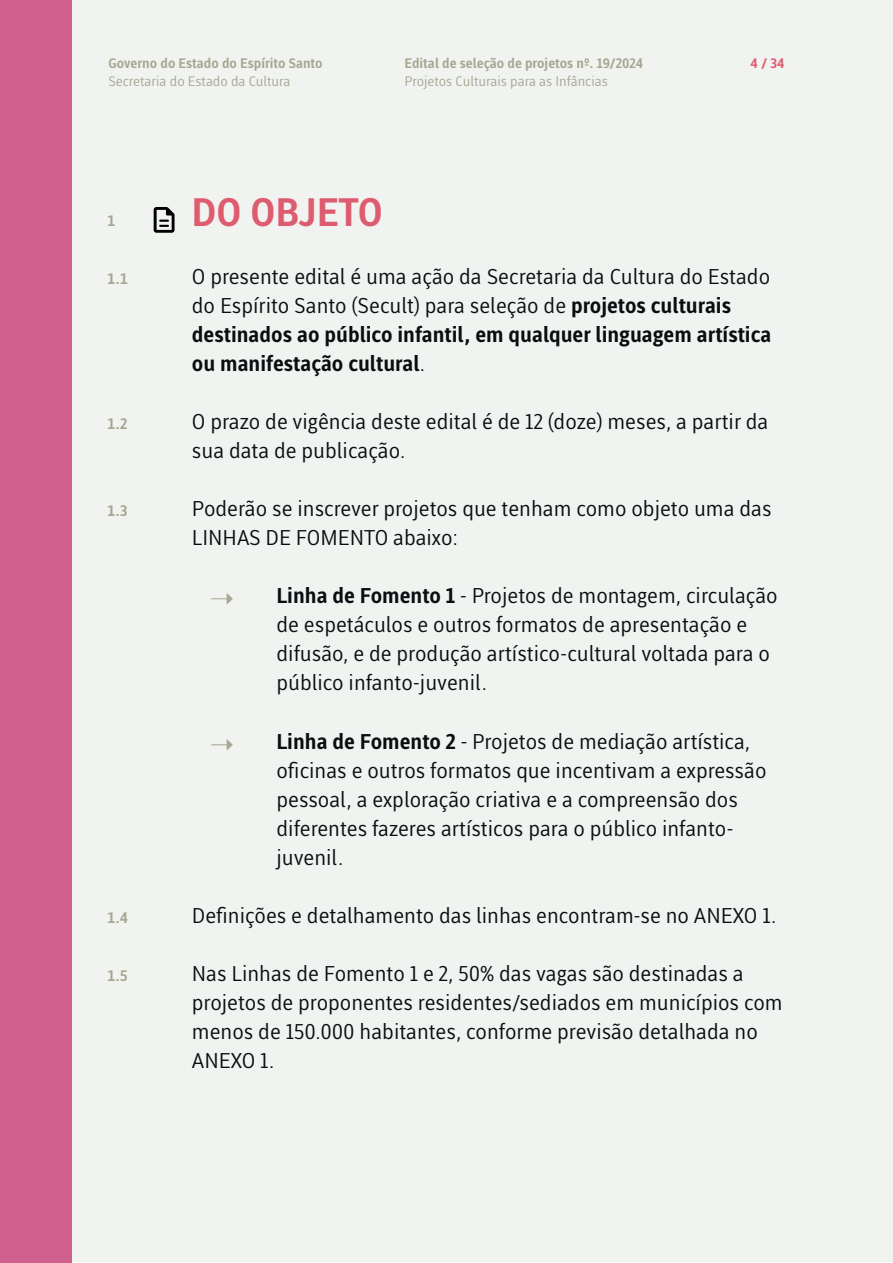
<style>
.page{position:relative;width:893px;height:1263px;background:#fff}
.page>*{position:absolute;margin:0;border:0;box-sizing:border-box;transform-origin:0 0}
.t1{font:39px "Ufes Sans VF Roman";color:#de5c70}
.t2{font:21px/29px "Ufes Sans VF Roman";color:#0b0e11}
.t3{font:15px "Ufes Sans VF Roman";color:#a6a892}
.t4{font:13.5px/18px "Ufes Sans VF Roman";color:#a6a892}
.t5{font:13.5px "Ufes Sans VF Roman";color:#de5c70}
</style>
<div class="page">
<div style="left:1px;top:1px;width:891px;height:1261px;background:#f1f3f1"></div>
<div style="left:0;top:0;width:72px;height:1263px;background:#cf5f8c"></div>
<svg style="left:154px;top:207px;width:21px;height:26px"></svg>
<p class="t4" style="left:108px;top:54px;width:216px">Governo do Estado do Espírito Santo<br>Secretaria do Estado da Cultura</p>
<p class="t4" style="left:405px;top:54px;width:240px">Edital de seleção de projetos nº. 19/2024<br>Projetos Culturais para as Infâncias</p>
<p class="t5" style="left:751px;top:55px;width:35px">4 / 34</p>
<p class="t3" style="left:107px;top:211px;width:10px">1</p>
<h1 class="t1" style="left:191px;top:188px;width:193px">DO OBJETO</h1>
<p class="t3" style="left:107px;top:269px;width:22px">1.1</p>
<p class="t2" style="left:192px;top:262px;width:581px">O presente edital é uma ação da Secretaria da Cultura do Estado do Espírito Santo (Secult) para seleção de projetos culturais destinados ao público infantil, em qualquer linguagem artística ou manifestação cultural.</p>
<p class="t3" style="left:107px;top:414px;width:22px">1.2</p>
<p class="t2" style="left:192px;top:407px;width:578px">O prazo de vigência deste edital é de 12 (doze) meses, a partir da sua data de publicação.</p>
<p class="t3" style="left:107px;top:502px;width:22px">1.3</p>
<p class="t2" style="left:192px;top:494px;width:581px">Poderão se inscrever projetos que tenham como objeto uma das<br>LINHAS DE FOMENTO abaixo:</p>
<p class="t2" style="left:276px;top:581px;width:503px">Linha de Fomento 1 - Projetos de montagem, circulação de espetáculos e outros formatos de apresentação e difusão, e de produção artístico-cultural voltada para o público infanto-juvenil.</p>
<p class="t2" style="left:276px;top:726px;width:491px">Linha de Fomento 2 - Projetos de mediação artística, oficinas e outros formatos que incentivam a expressão pessoal, a exploração criativa e a compreensão dos diferentes fazeres artísticos para o público infanto&shy;juvenil.</p>
<p class="t3" style="left:107px;top:908px;width:22px">1.4</p>
<p class="t2" style="left:192px;top:900px;width:586px">Definições e detalhamento das linhas encontram-se no ANEXO 1.</p>
<p class="t3" style="left:107px;top:966px;width:22px">1.5</p>
<p class="t2" style="left:192px;top:959px;width:592px">Nas Linhas de Fomento 1 e 2, 50% das vagas são destinadas a projetos de proponentes residentes/sediados em municípios com menos de 150.000 habitantes, conforme previsão detalhada no ANEXO 1.</p>
</div>
